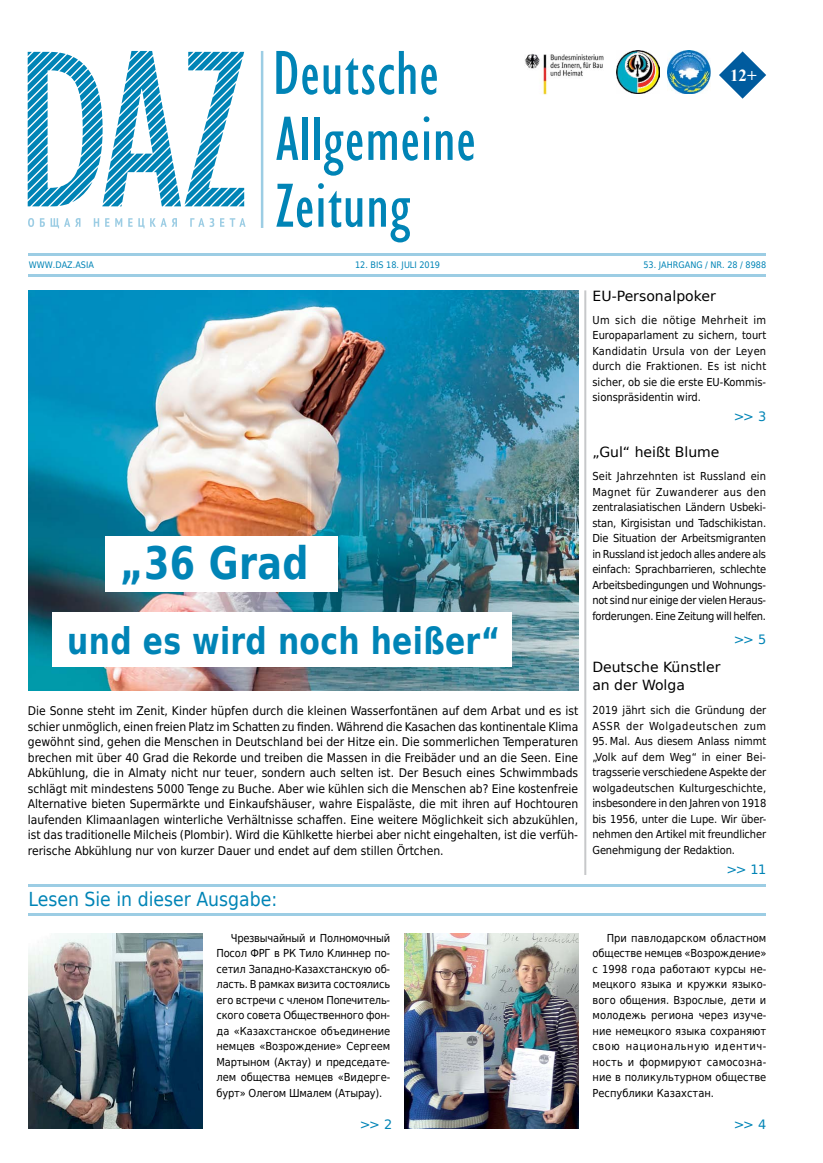
<style>
.page{position:relative;width:823px;height:1163px;background:#fff}
.page>*{position:absolute;margin:0;border:0;box-sizing:border-box;transform-origin:0 0}
.t1{font:700 45px "DejaVu Sans Condensed";color:#0084b6;scale:.9 1}
.t2{font:700 36.8px "DejaVu Sans Condensed";letter-spacing:.01em;color:#0084b6;scale:.9 1}
.t3{font:19.2px "DejaVu Sans";color:#0084b6;scale:.9 1}
.t4{font:700 16.9px "Times New Roman";color:#fff}
.t5{font:14px/18px "DejaVu Sans";color:#000}
.t6{font:13px "DejaVu Sans Condensed";color:#0084b6;scale:1.1 1}
.t7{font:12px/15.5px "DejaVu Sans Condensed";color:#000;text-align:justify}
.t8{font:11px/15.5px "DejaVu Sans Condensed";letter-spacing:-.01em;color:#000;text-align:justify}
.t9{font:11px "DejaVu Sans Condensed";letter-spacing:.045em;color:#000}
.t10{font:9px "DejaVu Sans Condensed";color:#0084b6}
</style>
<div class="page">
<hr style="left:28px;top:274px;width:737px;height:2px;background:#9ccde4">
<hr style="left:28px;top:913px;width:737px;height:2px;background:#9ccde4">
<hr style="left:28px;top:884px;width:737px;height:2px;background:#9ccde4">
<hr style="left:28px;top:254px;width:737px;height:2px;background:#9ccde4">
<hr style="left:584px;top:290px;width:2px;height:584px;background:#c7c8ca">
<img style="left:28px;top:290px;width:550px;height:400px">
<div style="left:105px;top:535px;width:232px;height:56px;background:#fff"></div>
<div style="left:52px;top:612px;width:459px;height:55px;background:#fff"></div>
<svg style="left:276px;top:51px;width:139px;height:44px"></svg>
<svg style="left:421px;top:65px;width:15px;height:30px"></svg>
<svg style="left:276px;top:117px;width:22px;height:43px"></svg>
<div style="left:302px;top:117px;width:5px;height:43px;background:#0084b6"></div>
<div style="left:314px;top:117px;width:5px;height:43px;background:#0084b6"></div>
<svg style="left:324px;top:131px;width:38px;height:45px"></svg>
<svg style="left:368px;top:131px;width:28px;height:29px"></svg>
<svg style="left:402px;top:116px;width:27px;height:45px"></svg>
<svg style="left:435px;top:131px;width:17px;height:29px"></svg>
<svg style="left:458px;top:131px;width:15px;height:30px"></svg>
<svg style="left:276px;top:184px;width:36px;height:43px"></svg>
<svg style="left:318px;top:183px;width:44px;height:44px"></svg>
<svg style="left:369px;top:198px;width:41px;height:44px"></svg>
<svg style="left:28px;top:218px;width:6px;height:9px"></svg>
<svg style="left:40px;top:218px;width:40px;height:10px"></svg>
<svg style="left:94px;top:218px;width:5px;height:9px"></svg>
<svg style="left:105px;top:218px;width:4px;height:9px"></svg>
<svg style="left:115px;top:218px;width:7px;height:9px"></svg>
<svg style="left:128px;top:218px;width:4px;height:9px"></svg>
<svg style="left:138px;top:218px;width:6px;height:10px"></svg>
<svg style="left:150px;top:218px;width:27px;height:9px"></svg>
<svg style="left:190px;top:218px;width:24px;height:9px"></svg>
<svg style="left:220px;top:218px;width:25px;height:9px"></svg>
<svg style="left:28px;top:51px;width:216px;height:155px"></svg>
<hr style="left:261px;top:51px;width:2px;height:177px;background:#9ccde4">
<svg style="left:719px;top:51px;width:46px;height:48px"></svg>
<img style="left:667px;top:51px;width:43px;height:43px">
<img style="left:524px;top:53px;width:80px;height:42px">
<img style="left:616px;top:50px;width:43px;height:44px">
<img style="left:404px;top:933px;width:174px;height:195px">
<img style="left:28px;top:933px;width:174px;height:195px">
<h3 class="t4" style="left:729px;top:63px;width:28px">12+</h3>
<p class="t10" style="left:29px;top:257px;width:67px">www.daz.asia</p>
<p class="t10" style="left:355px;top:257px;width:86px">12. BIS 18. JUlI 2019</p>
<p class="t10" style="left:643px;top:257px;width:124px">53. Jahrgang / N r. 28 / 8988</p>
<p class="t5" style="left:592px;top:286px;width:125px">EU-Personalpoker</p>
<p class="t8" style="left:592px;top:311px;width:175px">Um sich die nötige Mehrheit im Europaparlament zu sichern, tourt Kandidatin Ursula von der Leyen durch die Fraktionen. Es ist nicht sicher, ob sie die erste EU-Kommis&shy;sionspräsidentin wird.</p>
<h1 class="t1" style="left:120px;top:526px;width:211px">„36 Grad</h1>
<h2 class="t2" style="left:67px;top:610px;width:482px">und es wird noch heißer“</h2>
<p class="t7" style="left:28px;top:702px;width:551px">Die Sonne steht im Zenit, Kinder hüpfen durch die kleinen Wasserfontänen auf dem Arbat und es ist schier unmöglich, einen freien Platz im Schatten zu finden. Während die Kasachen das kontinentale Klima gewöhnt sind, gehen die Menschen in Deutschland bei der H itze ein. Die sommerlichen Temperaturen brechen mit über 40 Grad die Rekorde und treiben die Massen in die Freibäder und an die Seen. Eine Abkühlung, die in Almaty nicht nur teuer, sondern auch selten ist. Der Besuch eines Schwimmbads schlägt mit mindestens 5000 Tenge zu Buche. Aber wie kühlen sich die Menschen ab? Eine kostenfreie Alternative bieten Supermärkte und Einkaufshäuser, wahre Eispaläste, die mit ihren auf Hochtouren laufenden Klimaanlagen winterliche Verhältnisse schaffen. Eine weitere Möglichkeit sich abzukühlen, ist das traditionelle Milcheis (Plombir). Wird die Kühlkette hierbei aber nicht eingehalten, ist die verfüh&shy;rerische Abkühlung nur von kurzer Dauer und endet auf dem stillen Örtchen.</p>
<h3 class="t3" style="left:28px;top:883px;width:278px">Lesen Sie in dieser Ausgabe:</h3>
<p class="t8" style="left:216px;top:929px;width:175px;text-indent:14px">Чрезвычайный и Полномочный Посол ФРГ в РК Тило Клиннер по&shy;сетил Западно-Казахстанскую об&shy;ласть. В рамках визита состоялись его встречи с членом Попечитель&shy;ского совета Общественного фон&shy;да «Казахстанское объединение немцев «Возрождение» Сергеем Мартыном (Актау) и председате&shy;лем общества немцев «Видерге&shy;бурт» Олегом Шмалем (Атырау).</p>
<p class="t6" style="left:359px;top:1113px;width:31px">&gt;&gt; 2</p>
<p class="t6" style="left:733px;top:406px;width:31px">&gt;&gt; 3</p>
<p class="t5" style="left:592px;top:442px;width:128px">„Gul“ heißt Blume</p>
<p class="t8" style="left:592px;top:468px;width:175px">Seit Jahrzehnten ist Russland ein Magnet für Zuwanderer aus den zentralasiatischen Ländern Usbeki&shy;stan, Kirgisistan und Tadschikistan.<br>Die Situation der Arbeitsmigranten in Russland ist jedoch alles andere als einfach: Sprachbarrieren, schlechte Arbeitsbedingungen und Wohnungs&shy;not sind nur einige der vielen Heraus&shy;forderungen. Eine Zeitung will helfen.</p>
<p class="t6" style="left:733px;top:628px;width:31px">&gt;&gt; 5</p>
<p class="t5" style="left:592px;top:656px;width:129px">Deutsche Künstler an der Wolga</p>
<p class="t8" style="left:592px;top:701px;width:175px">2019 jährt sich die Gründung der<br>ASSR</p>
<p class="t9" style="left:625px;top:716px;width:142px">der Wolgadeutschen zum</p>
<p class="t8" style="left:592px;top:732px;width:175px">95. Mal. Aus diesem Anlass nimmt „Volk auf dem Weg“ in einer Bei&shy;tragsserie verschiedene Aspekte der wolgadeutschen Kulturgeschichte, insbesondere in den Jahren von 1918 bis 1956, unter die Lupe. Wir über&shy;nehmen den Artikel mit freundlicher Genehmigung der Redaktion.</p>
<p class="t6" style="left:726px;top:858px;width:38px">&gt;&gt; 11</p>
<p class="t8" style="left:592px;top:929px;width:175px;text-indent:14px">При павлодарском областном обществе немцев «Возрождение» c 1998 года работают курсы не&shy;мецкого языка и кружки языко&shy;вого общения. Взрослые, дети и молодежь региона через изуче&shy;ние немецкого языка сохраняют свою национальную идентич&shy;ность и формируют самосозна&shy;ние в поликультурном обществе Республики Казахстан.</p>
<p class="t6" style="left:733px;top:1113px;width:31px">&gt;&gt; 4</p>
</div>
